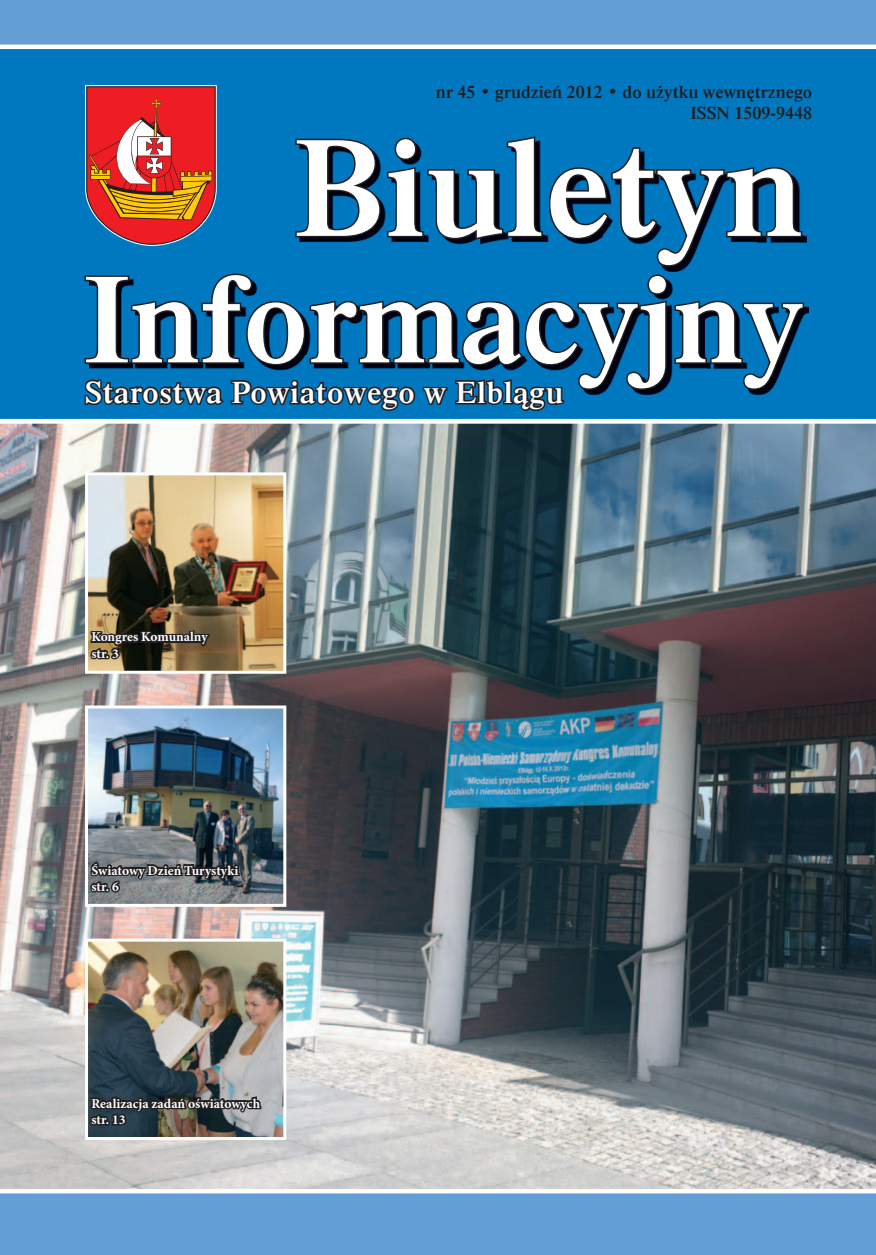
<style>
.page{position:relative;width:876px;height:1255px;background:#fff}
.page>*{position:absolute;margin:0;border:0;box-sizing:border-box;transform-origin:0 0}
.t1{font:141px "Dutch 801 Se Bd EU";color:#fff}
.t2{font:126px "Dutch 801 Se Bd EU";color:#fff}
.t3{font:31.5px "Dutch 801 Se Bd EU";letter-spacing:.025em;color:#fff}
.t4{font:18px/21.6px "Dutch 801 Se Bd EU";color:#231f20;text-align:right}
.t5{font:700 13.5px/16.2px "Minion Pro";color:#fff}
</style>
<div class="page">
<div style="left:0;top:0;width:876px;height:1254px;background:#639ed5"></div>
<img style="left:0;top:423px;width:876px;height:770px">
<div style="left:0;top:45px;width:876px;height:378px;background:#0078c0"></div>
<svg style="left:83px;top:85px;width:722px;height:387px;background:#255f89"></svg>
<img style="left:89px;top:476px;width:193px;height:193px">
<div style="left:85px;top:472px;width:201px;height:201px;border:3px solid #fff"></div>
<img style="left:89px;top:709px;width:193px;height:193px">
<div style="left:85px;top:705px;width:201px;height:201px;border:3px solid #fff"></div>
<img style="left:89px;top:942px;width:193px;height:193px">
<div style="left:85px;top:938px;width:201px;height:201px;border:3px solid #fff"></div>
<svg style="left:89px;top:628px;width:122px;height:36px;background:#4f432e"></svg>
<svg style="left:89px;top:859px;width:152px;height:38px;background:#5d6063"></svg>
<img style="left:89px;top:1094px;width:174px;height:36px">
<h3 class="t4" style="left:436px;top:81px;width:378px">nr 45 • grudzień 2012 • do użytku wewnętrznego<br>ISSN 1509-9448</h3>
<h1 class="t1" style="left:293px;top:100px;width:512px">Biuletyn</h1>
<h2 class="t2" style="left:84px;top:241px;width:721px">Informacyjny</h2>
<h3 class="t3" style="left:85px;top:373px;width:480px">Starostwa Powiatowego w Elblągu</h3>
<p class="t5" style="left:91px;top:629px;width:118px">Kongres Komunalny str. 3</p>
<p class="t5" style="left:91px;top:862px;width:148px">Światowy Dzień Turystyki str. 6</p>
<p class="t5" style="left:91px;top:1095px;width:170px">Realizacja zadań oświatowych str. 13</p>
</div>
